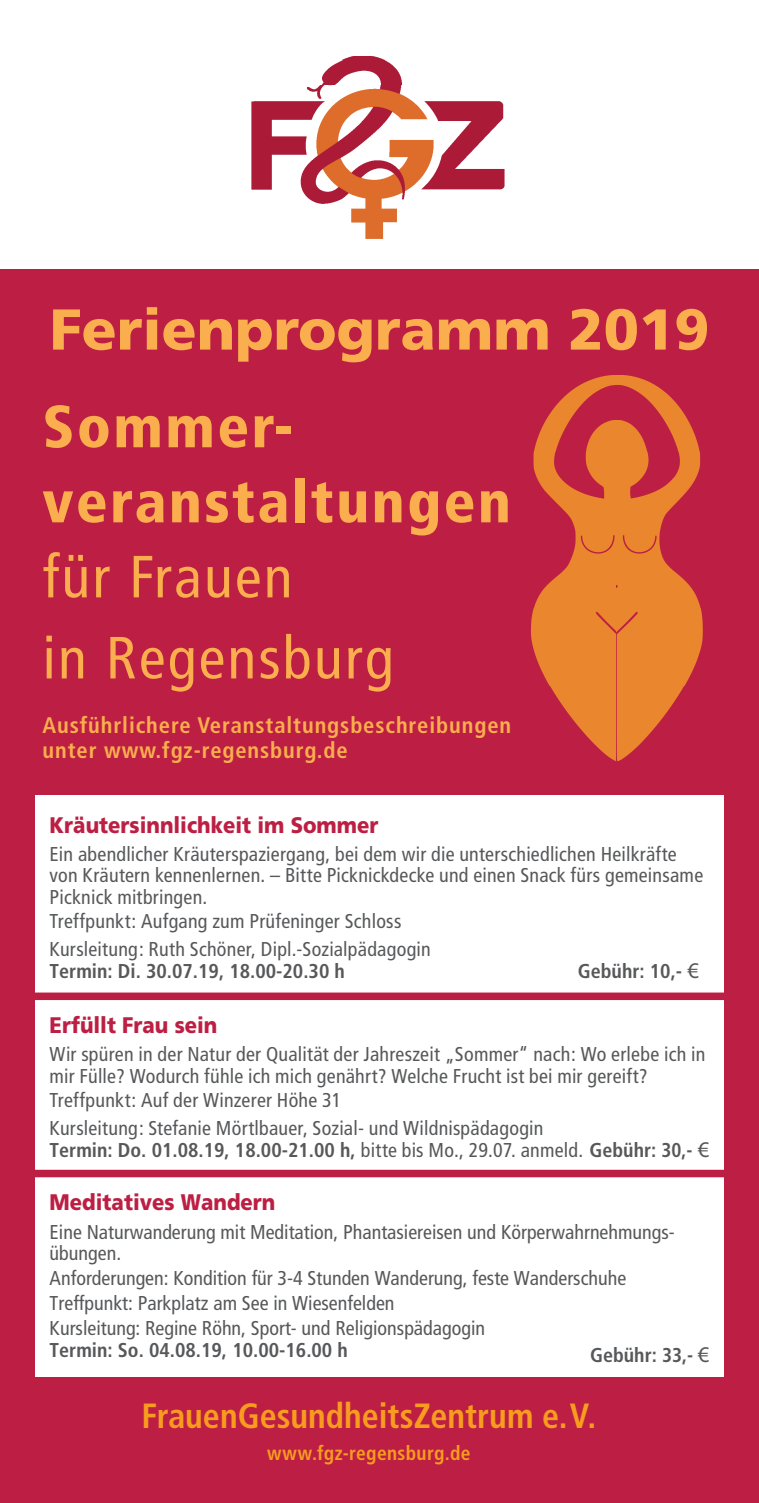
<style>
.page{position:relative;width:759px;height:1503px;background:#fff}
.page>*{position:absolute;margin:0;border:0;box-sizing:border-box;transform-origin:0 0}
.t1{font:900 condensed 59.5px/75px "Frutiger";letter-spacing:.04em;color:#faae4d}
.t2{font:condensed 59.5px/81px "Frutiger";letter-spacing:.04em;color:#faae4d}
.t3{font:900 57.5px "Frutiger";color:#faae4d}
.t4{font:700 condensed 35px "Frutiger";color:#f89c1f}
.t5{font:700 condensed 22.5px/25px "Frutiger";letter-spacing:.04em;color:#faae4d}
.t6{font:900 22.5px "Frutiger";color:#bc1f43;scale:.9 1}
.t7{font:condensed 20px/21.2px "Frutiger";letter-spacing:.01em;color:#57585a}
.t8{font:700 condensed 20px "Frutiger";color:#57585a}
.t9{font:700 condensed 20px "Frutiger";letter-spacing:.02em;color:#f89c1f}
.s1{font-family:"Myriad Pro";font-weight:400;font-stretch:normal;font-size:22.5px}
.s2{font-weight:400}
</style>
<div class="page">
<div style="left:0;top:269px;width:758px;height:1233px;background:#bc1f43"></div>
<div style="left:35px;top:795px;width:688px;height:582px;background:#fff"></div>
<div style="left:7px;top:992px;width:744px;height:8px;background:#bc1f43"></div>
<div style="left:7px;top:1169px;width:744px;height:8px;background:#bc1f43"></div>
<img style="left:251px;top:56px;width:253px;height:183px">
<img style="left:251px;top:60px;width:153px;height:25px">
<img style="left:531px;top:375px;width:172px;height:386px">
<h2 class="t3" style="left:50px;top:295px;width:661px">Ferienprogramm 2019</h2>
<h1 class="t1" style="left:43px;top:389px;width:469px">Sommer&shy;veranstaltungen</h1>
<h1 class="t2" style="left:43px;top:536px;width:352px">für Frauen<br>in Regensburg</h1>
<p class="t5" style="left:43px;top:713px;width:470px">Ausführlichere Veranstaltungsbeschreibungen unter www.fgz-regensburg.de</p>
<p class="t6" style="left:50px;top:811px;width:367px">Kräutersinnlichkeit im Sommer</p>
<p class="t7" style="left:50px;top:843px;width:654px">Ein abendlicher Kräuterspaziergang, bei dem wir die unterschiedlichen Heilkräfte von Kräutern kennenlernen. – Bitte Picknickdecke und einen Snack fürs gemeinsame<br>Picknick mitbringen.</p>
<p class="t7" style="left:50px;top:908px;width:382px;line-height:27.2px">Treffpunkt: Aufgang zum Prüfeninger Schloss<br>Kursleitung: Ruth Schöner, Dipl.-Sozialpädagogin</p>
<p class="t8" style="left:50px;top:959px;width:297px">Termin: Di. 30.07.19, 18.00-20.30 h</p>
<p class="t8" style="left:577px;top:959px;width:122px">Gebühr: 10,- <span class="s1">€</span></p>
<p class="t6" style="left:50px;top:1011px;width:188px">Erfüllt Frau sein</p>
<p class="t7" style="left:50px;top:1043px;width:657px">Wir spüren in der Natur der Qualität der Jahreszeit „Sommer“ nach: Wo erlebe ich in mir Fülle? Wodurch fühle ich mich genährt? Welche Frucht ist bei mir gereift?</p>
<p class="t7" style="left:50px;top:1086px;width:495px;line-height:27.2px">Treffpunkt: Auf der Winzerer Höhe 31<br>Kursleitung: Stefanie Mörtlbauer, Sozial- und Wildnispädagogin</p>
<p class="t8" style="left:50px;top:1138px;width:661px">Termin: Do. 01.08.19, 18.00-21.00 h, <span class="s2">bitte bis Mo., 29.07. anmeld.</span> Gebühr: 30,- <span class="s1">€</span></p>
<p class="t6" style="left:50px;top:1189px;width:252px">Meditatives Wandern</p>
<p class="t7" style="left:50px;top:1221px;width:626px">Eine Naturwanderung mit Meditation, Phantasiereisen und Körperwahrnehmungs&shy;übungen.</p>
<p class="t7" style="left:50px;top:1265px;width:578px;line-height:24.8px">Anforderungen: Kondition für 3-4 Stunden Wanderung, feste Wanderschuhe<br>Treffpunkt: Parkplatz am See in Wiesenfelden<br>Kursleitung: Regine Röhn, Sport- und Religionspädagogin</p>
<p class="t8" style="left:50px;top:1337px;width:300px">Termin: So. 04.08.19, 10.00-16.00 h</p>
<p class="t8" style="left:590px;top:1342px;width:121px">Gebühr: 33,- <span class="s1">€</span></p>
<h3 class="t4" style="left:141px;top:1394px;width:456px">FrauenGesundheitsZentrum e. V.</h3>
<p class="t9" style="left:267px;top:1441px;width:205px">www.fgz-regensburg.de</p>
</div>
